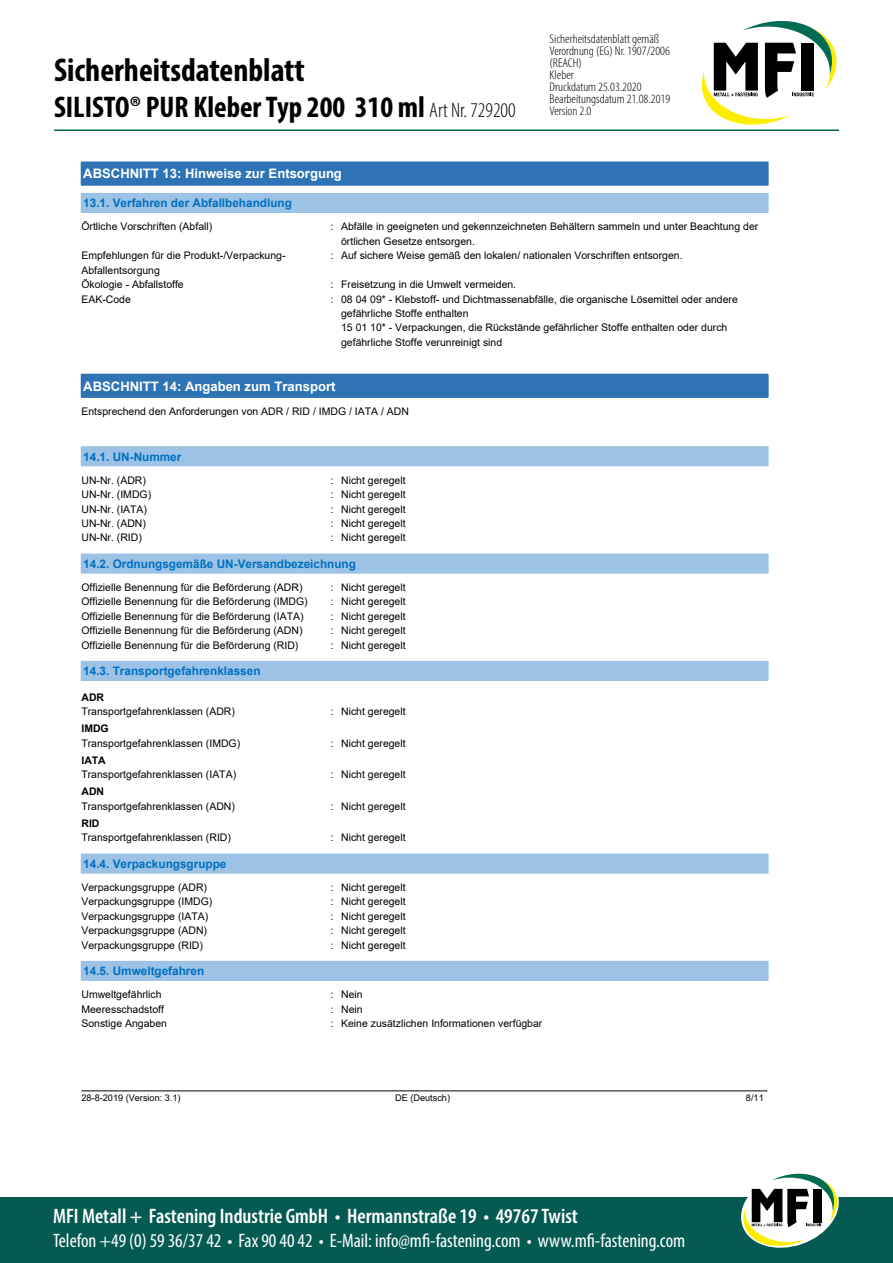
<style>
.page{position:relative;width:893px;height:1263px;background:#fff}
.page>*{position:absolute;margin:0;border:0;box-sizing:border-box;transform-origin:0 0}
.t1{font:700 condensed 33px "Myriad Pro";color:#000}
.t2{font:700 condensed 30px "Myriad Pro";color:#000}
.t3{font:600 condensed 21px "Myriad Pro";color:#fff}
.t4{font:700 21px "Arial";color:#000}
.t5{font:condensed 19.5px "Myriad Pro";color:#fff}
.t6{font:700 13.05px "Arial";color:#fff}
.t7{font:300 condensed 12.75px/12px "Myriad Pro";color:#000;scale:1.06 1}
.t8{font:700 11.7px "Arial";color:#0070c0}
.t9{font:10.5px/14.4px "Arial";color:#000}
.t10{font:700 10.5px "Arial";color:#000}
.t11{font:9.15px "Arial";color:#000}
.s1{font-weight:300;font-size:21px}
</style>
<div class="page">
<hr style="left:54px;top:129px;width:785px;height:2px;background:#00664b">
<svg style="left:702px;top:20px;width:135px;height:105px"></svg>
<div style="left:0;top:1197px;width:893px;height:66px;background:#055b52"></div>
<svg style="left:741px;top:1173px;width:98px;height:75px"></svg>
<hr style="left:81px;top:1090px;width:686px;height:1px;background:#000">
<div style="left:81px;top:162px;width:687px;height:23px;background:#2e74b5"></div>
<svg style="left:768px;top:162px;width:1px;height:23px"></svg>
<hr style="left:81px;top:185px;width:687px;height:1px;background:#2e74b5">
<div style="left:81px;top:194px;width:687px;height:18px;background:#9cc2e5"></div>
<svg style="left:768px;top:194px;width:1px;height:18px"></svg>
<hr style="left:81px;top:193px;width:687px;height:1px;background:#9cc2e5">
<hr style="left:81px;top:212px;width:687px;height:1px;background:#9cc2e5">
<div style="left:81px;top:374px;width:687px;height:23px;background:#2e74b5"></div>
<svg style="left:768px;top:374px;width:1px;height:23px"></svg>
<hr style="left:81px;top:397px;width:687px;height:1px;background:#2e74b5">
<div style="left:81px;top:447px;width:687px;height:19px;background:#9cc2e5"></div>
<svg style="left:768px;top:447px;width:1px;height:19px"></svg>
<hr style="left:81px;top:446px;width:687px;height:1px;background:#9cc2e5">
<hr style="left:81px;top:466px;width:687px;height:1px;background:#9cc2e5">
<div style="left:81px;top:554px;width:687px;height:19px;background:#9cc2e5"></div>
<svg style="left:768px;top:554px;width:1px;height:19px"></svg>
<hr style="left:81px;top:573px;width:687px;height:1px;background:#9cc2e5">
<div style="left:81px;top:661px;width:687px;height:19px;background:#9cc2e5"></div>
<svg style="left:768px;top:661px;width:1px;height:19px"></svg>
<hr style="left:81px;top:680px;width:687px;height:1px;background:#9cc2e5">
<div style="left:81px;top:854px;width:687px;height:19px;background:#9cc2e5"></div>
<svg style="left:768px;top:854px;width:1px;height:19px"></svg>
<hr style="left:81px;top:873px;width:687px;height:1px;background:#9cc2e5">
<div style="left:81px;top:961px;width:687px;height:19px;background:#9cc2e5"></div>
<svg style="left:768px;top:961px;width:1px;height:19px"></svg>
<hr style="left:81px;top:980px;width:687px;height:1px;background:#9cc2e5">
<p class="t7" style="left:550px;top:33px;width:115px">Sicherheitsdatenblatt gemäß<br>Verordnung (EG) Nr. 1907/2006 (REACH)<br>Kleber<br>Druckdatum 25.03.2020<br>Bearbeitungsdatum 21.08.2019</p>
<h1 class="t1" style="left:54px;top:49px;width:252px">Sicherheitsdatenblatt</h1>
<h2 class="t2" style="left:54px;top:88px;width:463px">SILISTO® PUR Kleber Typ 200 310 ml <span class="s1">Art Nr. 729200</span></h2>
<h3 class="t4" style="left:81px;top:93px;width:269px">Silisto PUR Kleber Typ 200</h3>
<p class="t7" style="left:550px;top:105px;width:41px">Version 2.0</p>
<p class="t6" style="left:83px;top:165px;width:260px">ABSCHNITT 13: Hinweise zur Entsorgung</p>
<p class="t8" style="left:83px;top:195px;width:210px">13.1. Verfahren der Abfallbehandlung</p>
<p class="t9" style="left:81px;top:219px;width:132px">Örtliche Vorschriften (Abfall)</p>
<p class="t9" style="left:341px;top:219px;width:419px;text-indent:-11px">: Abfälle in geeigneten und gekennzeichneten Behältern sammeln und unter Beachtung der örtlichen Gesetze entsorgen.</p>
<p class="t9" style="left:81px;top:248px;width:206px">Empfehlungen für die Produkt-/Verpackung-<br>Abfallentsorgung</p>
<p class="t9" style="left:330px;top:248px;width:354px">: Auf sichere Weise gemäß den lokalen/ nationalen Vorschriften entsorgen.</p>
<p class="t9" style="left:81px;top:277px;width:104px">Ökologie - Abfallstoffe</p>
<p class="t9" style="left:330px;top:277px;width:187px">: Freisetzung in die Umwelt vermeiden.</p>
<p class="t9" style="left:81px;top:292px;width:51px">EAK-Code</p>
<p class="t9" style="left:341px;top:292px;width:398px;text-indent:-11px">: 08 04 09* - Klebstoff- und Dichtmassenabfälle, die organische Lösemittel oder andere gefährliche Stoffe enthalten<br>15 01 10* - Verpackungen, die Rückstände gefährlicher Stoffe enthalten oder durch gefährliche Stoffe verunreinigt sind</p>
<p class="t6" style="left:83px;top:377px;width:254px">ABSCHNITT 14: Angaben zum Transport</p>
<p class="t9" style="left:81px;top:404px;width:329px">Entsprechend den Anforderungen von ADR / RID / IMDG / IATA / ADN</p>
<p class="t8" style="left:83px;top:448px;width:100px">14.1. UN-Nummer</p>
<p class="t9" style="left:81px;top:473px;width:66px">UN-Nr. (ADR)</p>
<p class="t9" style="left:330px;top:473px;width:77px">: Nicht geregelt</p>
<p class="t9" style="left:81px;top:487px;width:71px">UN-Nr. (IMDG)</p>
<p class="t9" style="left:330px;top:487px;width:77px">: Nicht geregelt</p>
<p class="t9" style="left:81px;top:502px;width:67px">UN-Nr. (IATA)</p>
<p class="t9" style="left:330px;top:502px;width:77px">: Nicht geregelt</p>
<p class="t9" style="left:81px;top:516px;width:66px">UN-Nr. (ADN)</p>
<p class="t9" style="left:330px;top:516px;width:77px">: Nicht geregelt</p>
<p class="t9" style="left:81px;top:530px;width:62px">UN-Nr. (RID)</p>
<p class="t9" style="left:330px;top:530px;width:77px">: Nicht geregelt</p>
<p class="t8" style="left:83px;top:555px;width:274px">14.2. Ordnungsgemäße UN-Versandbezeichnung</p>
<p class="t9" style="left:81px;top:580px;width:223px">Offizielle Benennung für die Beförderung (ADR)</p>
<p class="t9" style="left:330px;top:580px;width:77px">: Nicht geregelt</p>
<p class="t9" style="left:81px;top:594px;width:228px">Offizielle Benennung für die Beförderung (IMDG)</p>
<p class="t9" style="left:330px;top:594px;width:77px">: Nicht geregelt</p>
<p class="t9" style="left:81px;top:609px;width:224px">Offizielle Benennung für die Beförderung (IATA)</p>
<p class="t9" style="left:330px;top:609px;width:77px">: Nicht geregelt</p>
<p class="t9" style="left:81px;top:623px;width:223px">Offizielle Benennung für die Beförderung (ADN)</p>
<p class="t9" style="left:330px;top:623px;width:77px">: Nicht geregelt</p>
<p class="t9" style="left:81px;top:638px;width:218px">Offizielle Benennung für die Beförderung (RID)</p>
<p class="t9" style="left:330px;top:638px;width:77px">: Nicht geregelt</p>
<p class="t8" style="left:83px;top:663px;width:179px">14.3. Transportgefahrenklassen</p>
<p class="t10" style="left:81px;top:690px;width:24px">ADR</p>
<p class="t9" style="left:81px;top:704px;width:155px">Transportgefahrenklassen (ADR)</p>
<p class="t9" style="left:330px;top:704px;width:77px">: Nicht geregelt</p>
<p class="t10" style="left:81px;top:721px;width:29px">IMDG</p>
<p class="t9" style="left:81px;top:736px;width:160px">Transportgefahrenklassen (IMDG)</p>
<p class="t9" style="left:330px;top:736px;width:77px">: Nicht geregelt</p>
<p class="t10" style="left:81px;top:753px;width:26px">IATA</p>
<p class="t9" style="left:81px;top:767px;width:156px">Transportgefahrenklassen (IATA)</p>
<p class="t9" style="left:330px;top:767px;width:77px">: Nicht geregelt</p>
<p class="t10" style="left:81px;top:784px;width:24px">ADN</p>
<p class="t9" style="left:81px;top:799px;width:155px">Transportgefahrenklassen (ADN)</p>
<p class="t9" style="left:330px;top:799px;width:77px">: Nicht geregelt</p>
<p class="t10" style="left:81px;top:816px;width:20px">RID</p>
<p class="t9" style="left:81px;top:830px;width:151px">Transportgefahrenklassen (RID)</p>
<p class="t9" style="left:330px;top:830px;width:77px">: Nicht geregelt</p>
<p class="t8" style="left:83px;top:855px;width:145px">14.4. Verpackungsgruppe</p>
<p class="t9" style="left:81px;top:880px;width:127px">Verpackungsgruppe (ADR)</p>
<p class="t9" style="left:330px;top:880px;width:77px">: Nicht geregelt</p>
<p class="t9" style="left:81px;top:894px;width:132px">Verpackungsgruppe (IMDG)</p>
<p class="t9" style="left:330px;top:894px;width:77px">: Nicht geregelt</p>
<p class="t9" style="left:81px;top:909px;width:128px">Verpackungsgruppe (IATA)</p>
<p class="t9" style="left:330px;top:909px;width:77px">: Nicht geregelt</p>
<p class="t9" style="left:81px;top:923px;width:127px">Verpackungsgruppe (ADN)</p>
<p class="t9" style="left:330px;top:923px;width:77px">: Nicht geregelt</p>
<p class="t9" style="left:81px;top:938px;width:123px">Verpackungsgruppe (RID)</p>
<p class="t9" style="left:330px;top:938px;width:77px">: Nicht geregelt</p>
<p class="t8" style="left:83px;top:963px;width:122px">14.5. Umweltgefahren</p>
<p class="t9" style="left:81px;top:987px;width:82px">Umweltgefährlich</p>
<p class="t9" style="left:330px;top:987px;width:34px">: Nein</p>
<p class="t9" style="left:81px;top:1002px;width:84px">Meeresschadstoff</p>
<p class="t9" style="left:330px;top:1002px;width:34px">: Nein</p>
<p class="t9" style="left:81px;top:1016px;width:87px">Sonstige Angaben</p>
<p class="t9" style="left:330px;top:1016px;width:214px">: Keine zusätzlichen Informationen verfügbar</p>
<p class="t11" style="left:81px;top:1091px;width:101px">28-8-2019 (Version: 3.1)</p>
<p class="t11" style="left:395px;top:1091px;width:56px">DE (Deutsch)</p>
<p class="t11" style="left:746px;top:1091px;width:19px">8/11</p>
<h3 class="t3" style="left:53px;top:1203px;width:526px">MFI Metall + Fastening Industrie GmbH • Hermannstraße 19 • 49767 Twist</h3>
<h3 class="t5" style="left:53px;top:1228px;width:634px">Telefon +49 (0) 59 36/37 42 • Fax 90 40 42 • E-Mail: info@mfi-fastening.com • www.mfi-fastening.com</h3>
</div>
